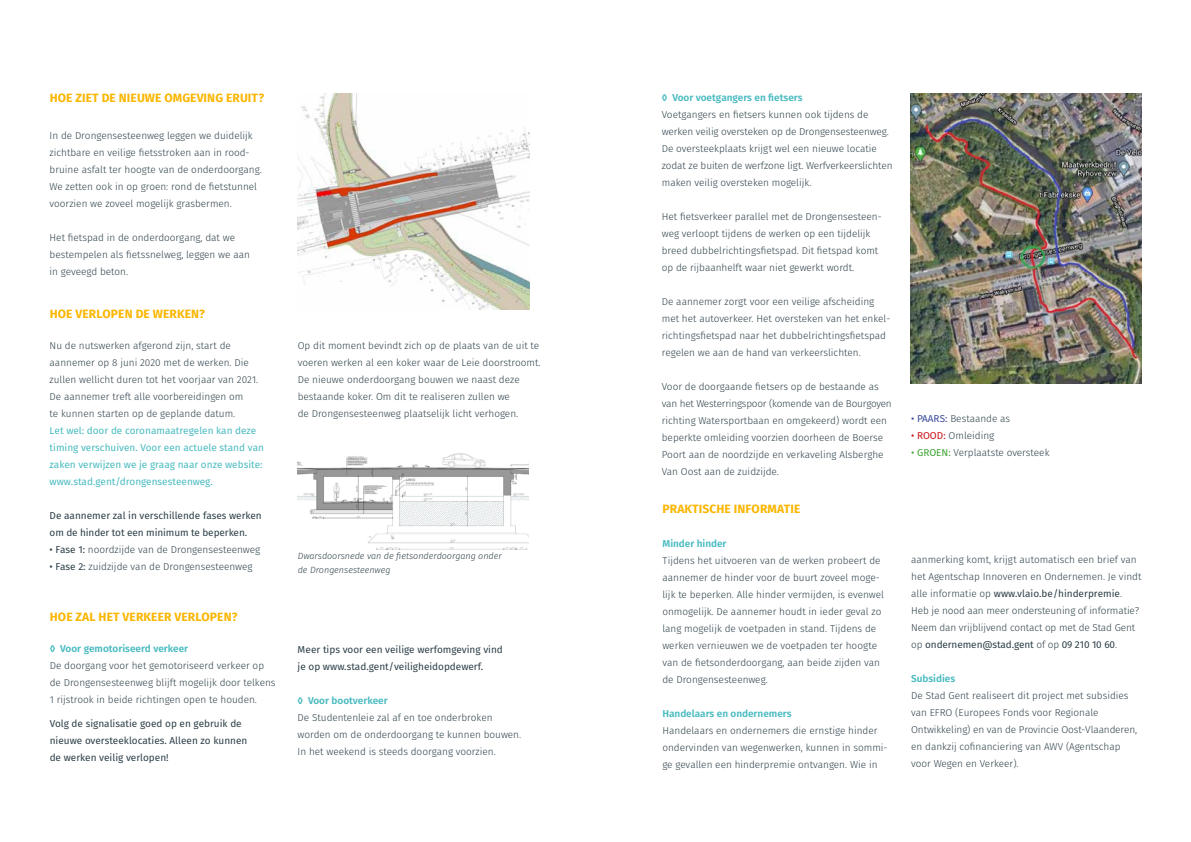
<style>
.page{position:relative;width:1191px;height:842px;background:#fff}
.page>*{position:absolute;margin:0;border:0;box-sizing:border-box;transform-origin:0 0}
.t1{font:700 12px "Fira Sans";letter-spacing:.01em;color:#fab600}
.t2{font:300 10px/17px "Fira Sans";color:#2c3f48}
.t3{font:10px/17px "Fira Sans";color:#2c3f48}
.t4{font:10px/17px "Fira Sans";color:#4abbc1}
.t5{font:600 10px "Fira Sans";color:#4abbc1}
.t6{font:italic 300 9px/14px "Fira Sans";color:#2c3f48}
.s1{font-weight:400}
.s2{font-weight:400;color:#3d4c9b}
.s3{font-weight:400;color:#cd1719}
.s4{font-weight:400;color:#3fa535}
</style>
<div class="page">
<img style="left:298px;top:453px;width:231px;height:96px">
<img style="left:297px;top:94px;width:232px;height:215px">
<img style="left:910px;top:93px;width:231px;height:290px">
<p class="t1" style="left:50px;top:90px;width:216px">HOE ZIET DE NIEUWE OMGEVING ERUIT?</p>
<p class="t2" style="left:50px;top:127px;width:214px">In de Drongensesteenweg leggen we duidelijk zichtbare en veilige fietsstroken aan in rood&shy;bruine asfalt ter hoogte van de onderdoorgang.<br>We zetten ook in op groen: rond de fietstunnel voorzien we zoveel mogelijk grasbermen.</p>
<p class="t2" style="left:50px;top:229px;width:202px">Het fietspad in de onderdoorgang, dat we bestempelen als fietssnelweg, leggen we aan in geveegd beton.</p>
<p class="t1" style="left:50px;top:306px;width:157px">HOE VERLOPEN DE WERKEN?</p>
<p class="t2" style="left:50px;top:337px;width:210px">Nu de nutswerken afgerond zijn, start de aannemer op 8 juni 2020 met de werken. Die zullen wellicht duren tot het voorjaar van 2021.<br>De aannemer treft alle voorbereidingen om<br>te kunnen starten op de geplande datum.</p>
<p class="t4" style="left:50px;top:422px;width:216px">Let wel: door de coronamaatregelen kan deze timing verschuiven. Voor een actuele stand van zaken verwijzen we je graag naar onze website: www.stad.gent/drongensesteenweg.</p>
<p class="t3" style="left:50px;top:507px;width:213px">De aannemer zal in verschillende fases werken om de hinder tot een minimum te beperken.</p>
<p class="t2" style="left:50px;top:541px;width:212px"><span class="s1">• Fase 1:</span> noordzijde van de Drongensesteenweg</p>
<p class="t2" style="left:50px;top:558px;width:204px"><span class="s1">• Fase 2:</span> zuidzijde van de Drongensesteenweg</p>
<p class="t1" style="left:50px;top:609px;width:189px">HOE ZAL HET VERKEER VERLOPEN?</p>
<p class="t5" style="left:50px;top:642px;width:140px">◊ Voor gemotoriseerd verkeer</p>
<p class="t2" style="left:50px;top:657px;width:227px">De doorgang voor het gemotoriseerd verkeer op de Drongensesteenweg blijft mogelijk door telkens<br>1 rijstrook in beide richtingen open te houden.</p>
<p class="t3" style="left:50px;top:715px;width:199px">Volg de signalisatie goed op en gebruik de nieuwe oversteeklocaties. Alleen zo kunnen de werken veilig verlopen!</p>
<p class="t2" style="left:298px;top:337px;width:244px">Op dit moment bevindt zich op de plaats van de uit te voeren werken al een koker waar de Leie doorstroomt.<br>De nieuwe onderdoorgang bouwen we naast deze bestaande koker. Om dit te realiseren zullen we<br>de Drongensesteenweg plaatselijk licht verhogen.</p>
<p class="t6" style="left:298px;top:549px;width:205px">Dwarsdoorsnede van de fietsonderdoorgang onder de Drongensesteenweg</p>
<p class="t3" style="left:297px;top:641px;width:207px">Meer tips voor een veilige werfomgeving vind je op www.stad.gent/veiligheidopdewerf.</p>
<p class="t5" style="left:297px;top:694px;width:92px">◊ Voor bootverkeer</p>
<p class="t2" style="left:297px;top:709px;width:225px">De Studentenleie zal af en toe onderbroken worden om de onderdoorgang te kunnen bouwen.<br>In het weekend is steeds doorgang voorzien.</p>
<p class="t5" style="left:662px;top:91px;width:142px">◊ Voor voetgangers en fietsers</p>
<p class="t2" style="left:662px;top:106px;width:232px">Voetgangers en fietsers kunnen ook tijdens de werken veilig oversteken op de Drongensesteenweg.<br>De oversteekplaats krijgt wel een nieuwe locatie zodat ze buiten de werfzone ligt. Werfverkeerslichten maken veilig oversteken mogelijk.</p>
<p class="t2" style="left:662px;top:208px;width:221px">Het fietsverkeer parallel met de Drongensesteen&shy;weg verloopt tijdens de werken op een tijdelijk breed dubbelrichtingsfietspad. Dit fietspad komt op de rijbaanhelft waar niet gewerkt wordt.</p>
<p class="t2" style="left:662px;top:293px;width:230px">De aannemer zorgt voor een veilige afscheiding met het autoverkeer. Het oversteken van het enkel&shy;richtingsfietspad naar het dubbelrichtingsfietspad regelen we aan de hand van verkeerslichten.</p>
<p class="t2" style="left:662px;top:378px;width:231px">Voor de doorgaande fietsers op de bestaande as van het Westerringspoor (komende van de Bourgoyen richting Watersportbaan en omgekeerd) wordt een beperkte omleiding voorzien doorheen de Boerse Poort aan de noordzijde en verkaveling Alsberghe Van Oost aan de zuidzijde.</p>
<p class="t1" style="left:662px;top:500px;width:139px">PRAKTISCHE INFORMATIE</p>
<p class="t5" style="left:662px;top:536px;width:66px">Minder hinder</p>
<p class="t2" style="left:662px;top:552px;width:223px">Tijdens het uitvoeren van de werken probeert de aannemer de hinder voor de buurt zoveel moge&shy;lijk te beperken. Alle hinder vermijden, is evenwel onmogelijk. De aannemer houdt in ieder geval zo lang mogelijk de voetpaden in stand. Tijdens de werken vernieuwen we de voetpaden ter hoogte van de fietsonderdoorgang, aan beide zijden van de Drongensesteenweg.</p>
<p class="t5" style="left:662px;top:706px;width:131px">Handelaars en ondernemers</p>
<p class="t2" style="left:662px;top:722px;width:227px">Handelaars en ondernemers die ernstige hinder ondervinden van wegenwerken, kunnen in sommi&shy;ge gevallen een hinderpremie ontvangen. Wie in</p>
<p class="t2" style="left:911px;top:410px;width:101px"><span class="s2">• PAARS:</span> Bestaande as</p>
<p class="t2" style="left:911px;top:427px;width:85px"><span class="s3">• ROOD:</span> Omleiding</p>
<p class="t2" style="left:911px;top:444px;width:140px"><span class="s4">• GROEN:</span> Verplaatste oversteek</p>
<p class="t2" style="left:911px;top:551px;width:232px">aanmerking komt, krijgt automatisch een brief van het Agentschap Innoveren en Ondernemen. Je vindt alle informatie op <span class="s1">www.vlaio.be/hinderpremie</span>.<br>Heb je nood aan meer ondersteuning of informatie?<br>Neem dan vrijblijvend contact op met de Stad Gent op <span class="s1">ondernemen@stad.gent</span> of op <span class="s1">09 210 10 60</span>.</p>
<p class="t5" style="left:911px;top:671px;width:46px">Subsidies</p>
<p class="t2" style="left:911px;top:687px;width:227px">De Stad Gent realiseert dit project met subsidies van EFRO (Europees Fonds voor Regionale Ontwikkeling) en van de Provincie Oost-Vlaanderen, en dankzij cofinanciering van AWV (Agentschap voor Wegen en Verkeer).</p>
</div>
